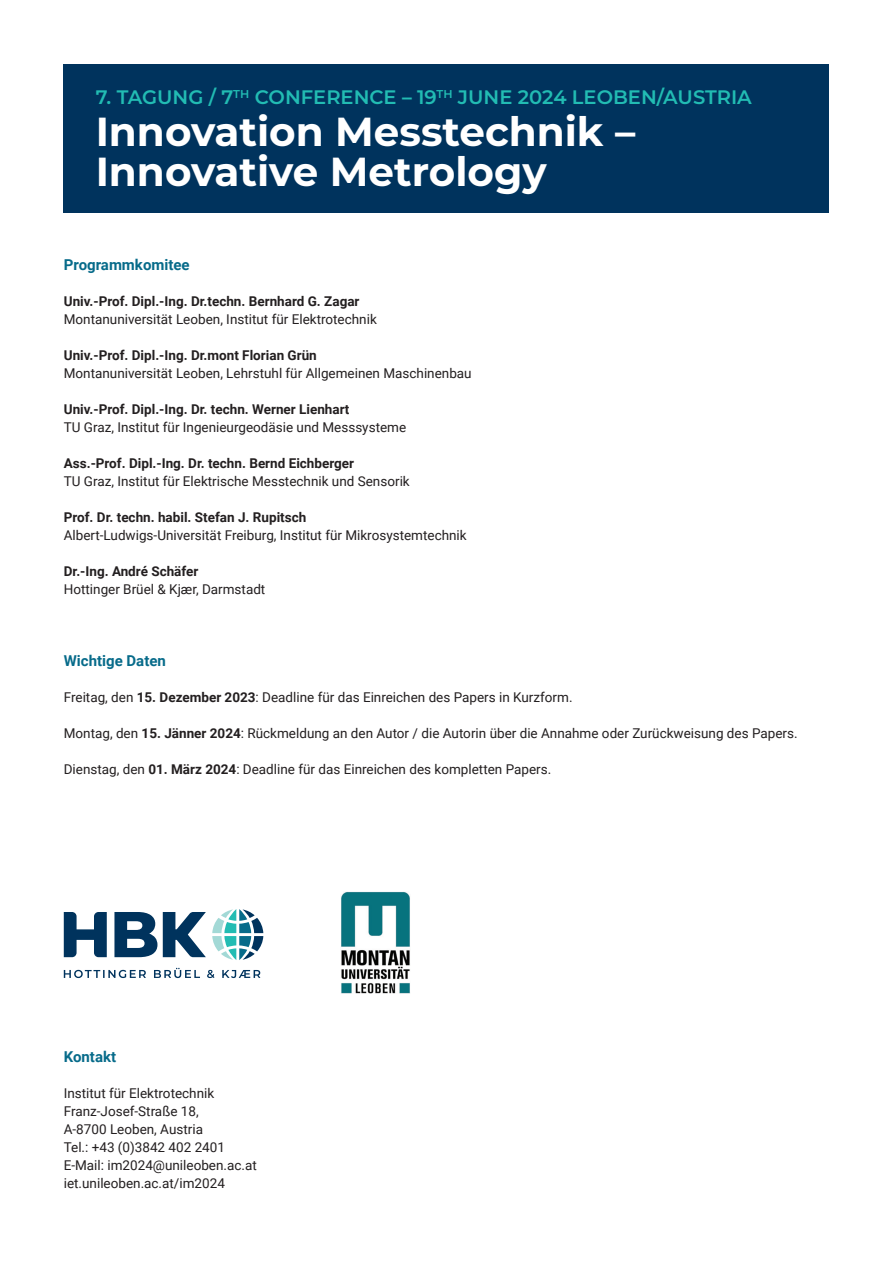
<style>
.page{position:relative;width:893px;height:1263px;background:#fff}
.page>*{position:absolute;margin:0;border:0;box-sizing:border-box;transform-origin:0 0}
.Headline___big_white___Montserrat_bold_5{font:700 40.5px "Montserrat";color:#fff}
.Headline___big_white___Montserrat_bold_5-2{font:600 19.5px "Montserrat";color:#22bcb3}
.Copy___small_black___Roboto_regular_9_12{font:700 15px "Roboto";color:#076b8a}
.Copy___small_black___Roboto_regular_9_12-2{font:13.5px "Roboto";color:#231f20}
.Copy___small_black___Roboto_regular_9_12-3{font:700 13.5px "Roboto";color:#231f20}
.s1{font-weight:700}
</style>
<div class="page">
<div style="left:64px;top:64px;width:765px;height:149px;background:#00335d"></div>
<svg style="left:64px;top:909px;width:199px;height:69px"></svg>
<img style="left:341px;top:891px;width:69px;height:103px">
<p class="Headline___big_white___Montserrat_bold_5-2" style="left:96px;top:84px;width:658px">7. TAGUNG / 7<sup>TH</sup> CONFERENCE <span class="s1">–</span> 19<sup>TH</sup> JUNE 2024 LEOBEN/AUSTRIA</p>
<p class="Headline___big_white___Montserrat_bold_5" style="left:96px;top:104px;width:541px">Innovation Messtechnik –</p>
<p class="Headline___big_white___Montserrat_bold_5" style="left:96px;top:145px;width:453px">Innovative Metrology</p>
<p class="Copy___small_black___Roboto_regular_9_12" style="left:64px;top:254px;width:127px">Programmkomitee</p>
<p class="Copy___small_black___Roboto_regular_9_12-3" style="left:64px;top:292px;width:297px">Univ.-Prof. Dipl.-Ing. Dr.techn. Bernhard G. Zagar</p>
<p class="Copy___small_black___Roboto_regular_9_12-2" style="left:64px;top:310px;width:315px">Montanuniversität Leoben, Institut für Elektrotechnik</p>
<p class="Copy___small_black___Roboto_regular_9_12-3" style="left:64px;top:346px;width:255px">Univ.-Prof. Dipl.-Ing. Dr.mont Florian Grün</p>
<p class="Copy___small_black___Roboto_regular_9_12-2" style="left:64px;top:364px;width:409px">Montanuniversität Leoben, Lehrstuhl für Allgemeinen Maschinenbau</p>
<p class="Copy___small_black___Roboto_regular_9_12-3" style="left:64px;top:400px;width:287px">Univ.-Prof. Dipl.-Ing. Dr. techn. Werner Lienhart</p>
<p class="Copy___small_black___Roboto_regular_9_12-2" style="left:64px;top:418px;width:344px">TU Graz, Institut für Ingenieurgeodäsie und Messsysteme</p>
<p class="Copy___small_black___Roboto_regular_9_12-3" style="left:64px;top:454px;width:292px">Ass.-Prof. Dipl.-Ing. Dr. techn. Bernd Eichberger</p>
<p class="Copy___small_black___Roboto_regular_9_12-2" style="left:64px;top:472px;width:347px">TU Graz, Institut für Elektrische Messtechnik und Sensorik</p>
<p class="Copy___small_black___Roboto_regular_9_12-3" style="left:64px;top:508px;width:244px">Prof. Dr. techn. habil. Stefan J. Rupitsch</p>
<p class="Copy___small_black___Roboto_regular_9_12-2" style="left:64px;top:526px;width:404px">Albert-Ludwigs-Universität Freiburg, Institut für Mikrosystemtechnik</p>
<p class="Copy___small_black___Roboto_regular_9_12-3" style="left:64px;top:562px;width:136px">Dr.-Ing. André Schäfer</p>
<p class="Copy___small_black___Roboto_regular_9_12-2" style="left:64px;top:580px;width:203px">Hottinger Brüel &amp; Kjær, Darmstadt</p>
<p class="Copy___small_black___Roboto_regular_9_12" style="left:64px;top:650px;width:104px">Wichtige Daten</p>
<p class="Copy___small_black___Roboto_regular_9_12-2" style="left:64px;top:688px;width:510px">Freitag, den <span class="s1">15. Dezember 2023</span>: Deadline für das Einreichen des Papers in Kurzform.</p>
<p class="Copy___small_black___Roboto_regular_9_12-2" style="left:64px;top:724px;width:735px">Montag, den <span class="s1">15. Jänner 2024</span>: Rückmeldung an den Autor / die Autorin über die Annahme oder Zurückweisung des Papers.</p>
<p class="Copy___small_black___Roboto_regular_9_12-2" style="left:64px;top:760px;width:489px">Dienstag, den <span class="s1">01. März 2024</span>: Deadline für das Einreichen des kompletten Papers.</p>
<p class="Copy___small_black___Roboto_regular_9_12" style="left:64px;top:1046px;width:54px">Kontakt</p>
<p class="Copy___small_black___Roboto_regular_9_12-2" style="left:64px;top:1084px;width:152px">Institut für Elektrotechnik</p>
<p class="Copy___small_black___Roboto_regular_9_12-2" style="left:64px;top:1102px;width:136px">Franz-Josef-Straße 18,</p>
<p class="Copy___small_black___Roboto_regular_9_12-2" style="left:64px;top:1120px;width:141px">A-8700 Leoben, Austria</p>
<p class="Copy___small_black___Roboto_regular_9_12-2" style="left:64px;top:1138px;width:163px">Tel.: +43 (0)3842 402 2401</p>
<p class="Copy___small_black___Roboto_regular_9_12-2" style="left:64px;top:1156px;width:195px">E-Mail: im2024@unileoben.ac.at</p>
<p class="Copy___small_black___Roboto_regular_9_12-2" style="left:64px;top:1174px;width:163px">iet.unileoben.ac.at/im2024</p>
</div>
